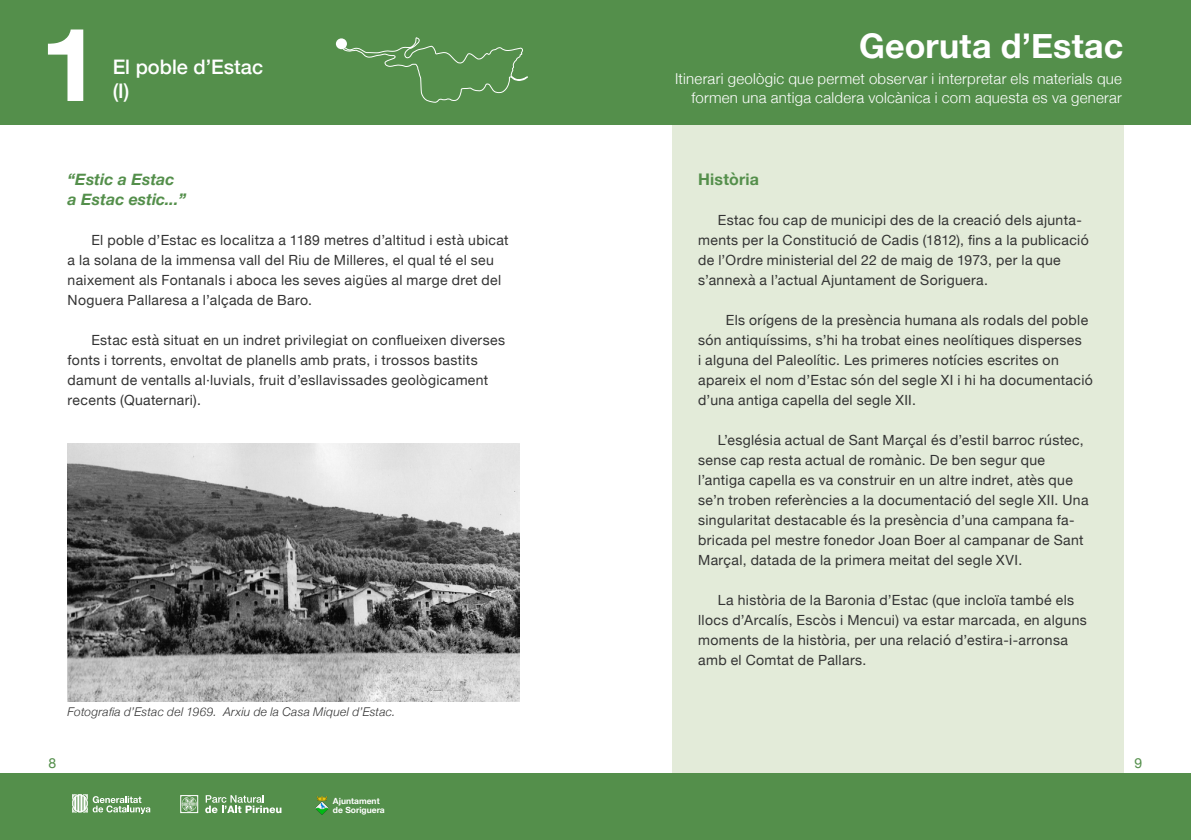
<style>
.page{position:relative;width:1191px;height:840px;background:#fff}
.page>*{position:absolute;margin:0;border:0;box-sizing:border-box;transform-origin:0 0}
.t1{font:700 102px "Helvetica Neue";color:#fff;scale:1.09 1}
.t2{font:700 34px "Helvetica Neue";letter-spacing:.005em;color:#fff}
.t3{font:500 20px "Helvetica Neue";color:#fff}
.t4{font:italic 700 16px "Helvetica Neue";color:#548f4b}
.t5{font:700 16px "Helvetica Neue";letter-spacing:.015em;color:#548f4b}
.t6{font:300 15px/19px "Helvetica Neue";letter-spacing:.02em;color:#fff;text-align:right}
.t7{font:14px/20px "Helvetica Neue";letter-spacing:.025em;color:#333}
.t8{font:14px "Helvetica Neue";color:#548f4b}
.t9{font:italic 300 12px "Helvetica Neue";letter-spacing:.02em;color:#333}
.t10{font:700 8.4px "Helvetica Neue";color:#fff}
</style>
<div class="page">
<div style="left:672px;top:125px;width:451px;height:652px;background:#e3ebd9"></div>
<div style="left:0;top:0;width:595px;height:125px;background:#548f4b"></div>
<svg style="left:340px;top:37px;width:188px;height:66px"></svg>
<div style="left:595px;top:0;width:596px;height:125px;background:#548f4b"></div>
<div style="left:336px;top:38px;width:11px;height:11px;background:#fff;border-radius:50%"></div>
<div style="left:0;top:772px;width:1191px;height:67px;background:#548f4b"></div>
<svg style="left:205px;top:795px;width:76px;height:17px"></svg>
<svg style="left:180px;top:795px;width:18px;height:17px"></svg>
<svg style="left:72px;top:794px;width:78px;height:19px"></svg>
<img style="left:315px;top:796px;width:13px;height:18px">
<img style="left:68px;top:443px;width:451px;height:258px">
<p class="t1" style="left:40px;top:-16px;width:58px">1</p>
<p class="t3" style="left:113px;top:51px;width:152px">El poble d’Estac</p>
<p class="t3" style="left:113px;top:75px;width:18px">(I)</p>
<p class="t4" style="left:68px;top:166px;width:108px">“Estic a Estac</p>
<p class="t4" style="left:68px;top:186px;width:120px">a Estac estic...”</p>
<p class="t7" style="left:68px;top:231px;width:442px;text-indent:24px">El poble d’Estac es localitza a 1189 metres d’altitud i està ubicat a la solana de la immensa vall del Riu de Milleres, el qual té el seu naixement als Fontanals i aboca les seves aigües al marge dret del Noguera Pallaresa a l’alçada de Baro.</p>
<p class="t7" style="left:68px;top:331px;width:439px;text-indent:24px">Estac està situat en un indret privilegiat on conflueixen diverses fonts i torrents, envoltat de planells amb prats, i trossos bastits damunt de ventalls al·luvials, fruit d’esllavissades geològicament recents (Quaternari).</p>
<p class="t9" style="left:68px;top:702px;width:329px">Fotografia d’Estac del 1969. Arxiu de la Casa Miquel d’Estac.</p>
<p class="t8" style="left:49px;top:752px;width:9px">8</p>
<p class="t10" style="left:333px;top:793px;width:48px">Ajuntament</p>
<p class="t10" style="left:333px;top:802px;width:53px">de Soriguera</p>
<p class="t2" style="left:859px;top:20px;width:266px">Georuta d’Estac</p>
<p class="t6" style="left:675px;top:68px;width:448px">Itinerari geològic que permet observar i interpretar els materials que formen una antiga caldera volcànica i com aquesta es va generar</p>
<p class="t5" style="left:698px;top:166px;width:62px">Història</p>
<p class="t7" style="left:698px;top:211px;width:392px;text-indent:20px">Estac fou cap de municipi des de la creació dels ajunta&shy;ments per la Constitució de Cadis (1812), fins a la publicació de l’Ordre ministerial del 22 de maig de 1973, per la que s’annexà a l’actual Ajuntament de Soriguera.</p>
<p class="t7" style="left:698px;top:311px;width:396px;text-indent:28px">Els orígens de la presència humana als rodals del poble són antiquíssims, s’hi ha trobat eines neolítiques disperses<br>i alguna del Paleolític. Les primeres notícies escrites on apareix el nom d’Estac són del segle XI i hi ha documentació d’una antiga capella del segle XII.</p>
<p class="t7" style="left:698px;top:431px;width:392px;text-indent:20px">L’església actual de Sant Marçal és d’estil barroc rústec, sense cap resta actual de romànic. De ben segur que l’antiga capella es va construir en un altre indret, atès que se’n troben referències a la documentació del segle XII. Una singularitat destacable és la presència d’una campana fa&shy;bricada pel mestre fonedor Joan Boer al campanar de Sant Marçal, datada de la primera meitat del segle XVI.</p>
<p class="t7" style="left:698px;top:591px;width:390px;text-indent:20px">La història de la Baronia d’Estac (que incloïa també els llocs d’Arcalís, Escòs i Mencui) va estar marcada, en alguns moments de la història, per una relació d’estira-i-arronsa amb el Comtat de Pallars.</p>
<p class="t8" style="left:1134px;top:752px;width:9px">9</p>
</div>
